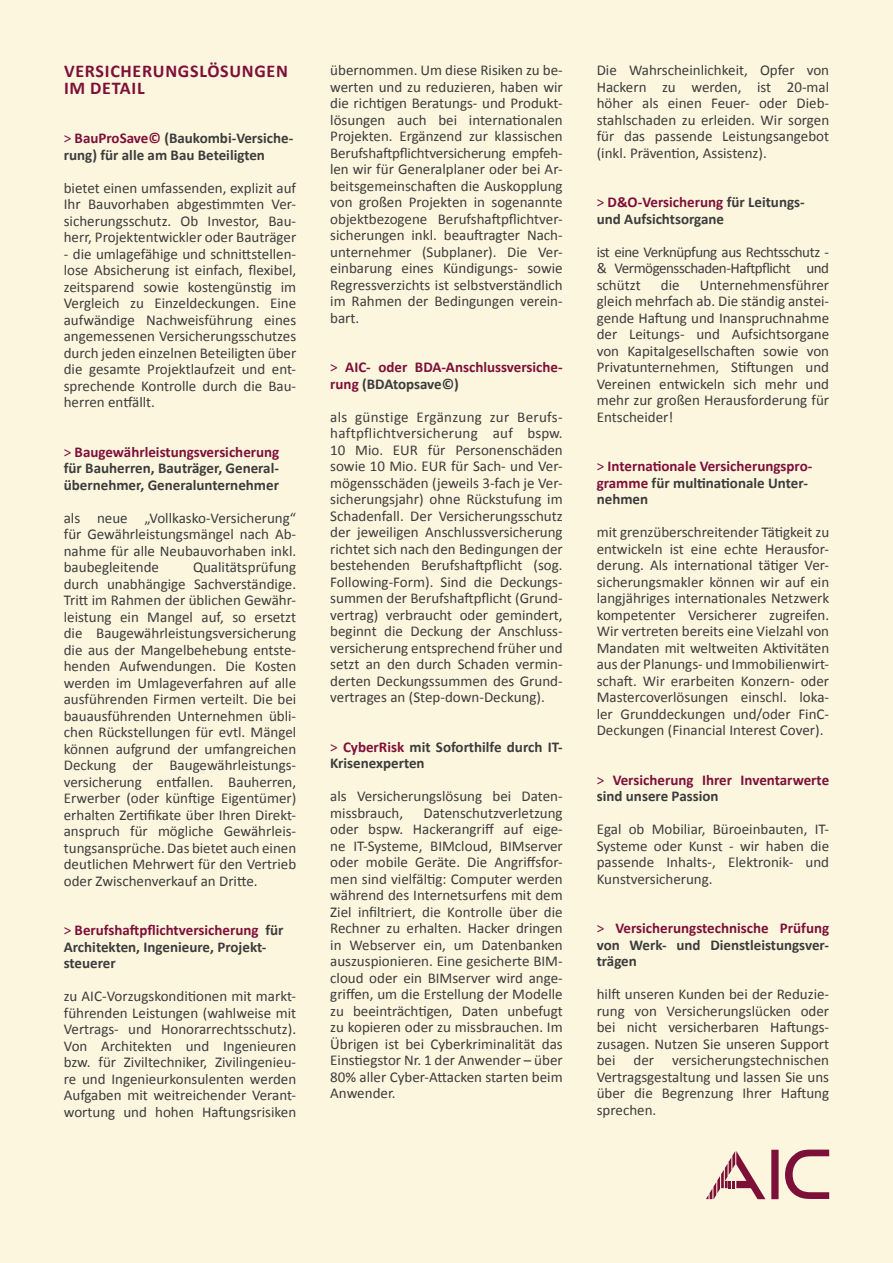
<style>
.page{position:relative;width:893px;height:1263px;background:#fdf6df}
.page>*{position:absolute;margin:0;border:0;box-sizing:border-box;transform-origin:0 0}
.t1{font:700 18px/16.5px "Calibri";letter-spacing:.04em;color:#7d1039}
.t2{font:15px/16.5px "Calibri";color:#3c3c3c;text-align:justify}
.t3{font:700 15px/16.5px "Calibri";color:#3c3c3c}
.t4{font:700 15px/16.5px "Calibri";color:#7d1039}
.s1{font-weight:400;color:#7d1039}
.s2{color:#7d1039}
.s3{font-weight:400}
.s4{color:#3c3c3c}
</style>
<div class="page">
<svg style="left:771px;top:1150px;width:8px;height:49px"></svg>
<svg style="left:785px;top:1149px;width:44px;height:50px"></svg>
<svg style="left:706px;top:1151px;width:59px;height:48px"></svg>
<p class="t1" style="left:64px;top:63px;width:225px">VERSICHERUNGSLÖSUNGEN<br>IM DETAIL</p>
<p class="t3" style="left:64px;top:130px;width:231px"><span class="s1">&gt;</span> <span class="s2">BauProSave©</span> (Baukombi-Versiche&shy;rung) für alle am Bau Beteiligten</p>
<p class="t2" style="left:64px;top:180px;width:234px">bietet einen umfassenden, explizit auf Ihr Bauvorhaben abgestimmten Ver&shy;sicherungsschutz. Ob Investor, Bau&shy;herr, Projektentwickler oder Bauträger</p>
<p class="t2" style="left:64px;top:246px;width:234px">- die umlagefähige und schnittstellen&shy;lose Absicherung ist einfach, flexibel, zeitsparend sowie kostengünstig im Vergleich zu Einzeldeckungen. Eine aufwändige Nachweisführung eines angemessenen Versicherungsschutzes durch jeden einzelnen Beteiligten über die gesamte Projektlaufzeit und ent&shy;sprechende Kontrolle durch die Bau&shy;herren entfällt.</p>
<p class="t3" style="left:64px;top:444px;width:217px;text-align:justify"><span class="s1">&gt;</span> <span class="s2">Baugewährleistungsversicherung </span>für Bauherren, Bauträger, General&shy;übernehmer, Generalunternehmer</p>
<p class="t2" style="left:64px;top:510px;width:234px">als neue „Vollkasko-Versicherung“ für Gewährleistungsmängel nach Ab&shy;nahme für alle Neubauvorhaben inkl. baubegleitende</p>
<p class="t2" style="left:64px;top:559px;width:234px;text-indent:129px">Qualitätsprüfung durch unabhängige Sachverständige.<br>Tritt im Rahmen der üblichen Gewähr&shy;leistung ein Mangel auf, so ersetzt die Baugewährleistungsversicherung die aus der Mangelbehebung entste&shy;henden Aufwendungen. Die Kosten werden im Umlageverfahren auf alle ausführenden Firmen verteilt. Die bei bauausführenden Unternehmen übli&shy;chen Rückstellungen für evtl. Mängel können aufgrund der umfangreichen Deckung der Baugewährleistungs&shy;versicherung entfallen. Bauherren, Erwerber (oder künftige Eigentümer) erhalten Zertifikate über Ihren Direkt&shy;anspruch für mögliche Gewährleis&shy;tungsansprüche. Das bietet auch einen deutlichen Mehrwert für den Vertrieb oder Zwischenverkauf an Dritte.</p>
<p class="t3" style="left:64px;top:922px;width:221px"><span class="s1">&gt;</span> <span class="s2">Berufshaftpflichtversicherung</span> für<br>Architekten, Ingenieure, Projekt&shy;steuerer</p>
<p class="t2" style="left:64px;top:988px;width:234px">zu AIC-Vorzugskonditionen mit markt&shy;führenden Leistungen (wahlweise mit Vertrags- und Honorarrechtsschutz).<br>Von Architekten und Ingenieuren bzw. für Ziviltechniker, Zivilingenieu&shy;re und Ingenieurkonsulenten werden Aufgaben mit weitreichender Verant&shy;wortung und hohen Haftungsrisiken</p>
<p class="t2" style="left:330px;top:62px;width:234px">übernommen. Um diese Risiken zu be&shy;werten und zu reduzieren, haben wir die richtigen Beratungs- und Produkt&shy;lösungen auch bei internationalen Projekten. Ergänzend zur klassischen Berufshaftpflichtversicherung empfeh&shy;len wir für Generalplaner oder bei Ar&shy;beitsgemeinschaften die Auskopplung von großen Projekten in sogenannte objektbezogene Berufshaftpflichtver&shy;sicherungen inkl. beauftragter Nach&shy;unternehmer (Subplaner). Die Ver&shy;einbarung eines Kündigungs- sowie Regressverzichts ist selbstverständlich im Rahmen der Bedingungen verein&shy;bart.</p>
<p class="t4" style="left:330px;top:359px;width:234px"><span class="s3">&gt;</span> AIC- oder BDA-Anschlussversiche&shy;rung <span class="s4">(BDAtopsave©)</span></p>
<p class="t2" style="left:330px;top:408px;width:234px">als günstige Ergänzung zur Berufs&shy;haftpflichtversicherung auf bspw.<br>10 Mio. EUR für Personenschäden sowie 10 Mio. EUR für Sach- und Ver&shy;mögensschäden (jeweils 3-fach je Ver&shy;sicherungsjahr) ohne Rückstufung im Schadenfall. Der Versicherungsschutz der jeweiligen Anschlussversicherung richtet sich nach den Bedingungen der bestehenden Berufshaftpflicht (sog.<br>Following-Form). Sind die Deckungs&shy;summen der Berufshaftpflicht (Grund&shy;vertrag) verbraucht oder gemindert, beginnt die Deckung der Anschluss&shy;versicherung entsprechend früher und setzt an den durch Schaden vermin&shy;derten Deckungssummen des Grund&shy;vertrages an (Step-down-Deckung).</p>
<p class="t3" style="left:330px;top:738px;width:234px"><span class="s1">&gt;</span> <span class="s2">CyberRisk</span> mit Soforthilfe durch IT-<br>Krisenexperten</p>
<p class="t2" style="left:330px;top:788px;width:234px">als Versicherungslösung bei Daten&shy;missbrauch,</p>
<p class="t2" style="left:330px;top:804px;width:234px;text-indent:93px">Datenschutzverletzung oder bspw. Hackerangriff auf eige&shy;ne IT-Systeme, BIMcloud, BIMserver oder mobile Geräte. Die Angriffsfor&shy;men sind vielfältig: Computer werden während des Internetsurfens mit dem Ziel infiltriert, die Kontrolle über die Rechner zu erhalten. Hacker dringen in Webserver ein, um Datenbanken auszuspionieren. Eine gesicherte BIM&shy;cloud oder ein BIMserver wird ange&shy;griffen, um die Erstellung der Modelle zu beeinträchtigen, Daten unbefugt zu kopieren oder zu missbrauchen. Im Übrigen ist bei Cyberkriminalität das Einstiegstor Nr. 1 der Anwender – über 80% aller Cyber-Attacken starten beim Anwender.</p>
<p class="t2" style="left:597px;top:62px;width:234px">Die Wahrscheinlichkeit, Opfer von Hackern zu werden, ist 20-mal höher als einen Feuer- oder Dieb&shy;stahlschaden zu erleiden. Wir sorgen für das passende Leistungsangebot (inkl. Prävention, Assistenz).</p>
<p class="t3" style="left:597px;top:194px;width:209px"><span class="s1">&gt;</span> <span class="s2">D&amp;O-Versicherung</span> für Leitungs&shy;und Aufsichtsorgane</p>
<p class="t2" style="left:597px;top:243px;width:234px">ist eine Verknüpfung aus Rechtsschutz - &amp; Vermögensschaden-Haftpflicht und schützt</p>
<p class="t2" style="left:597px;top:276px;width:234px;text-indent:103px">Unternehmensführer gleich mehrfach ab. Die ständig anstei&shy;gende Haftung und Inanspruchnahme der Leitungs- und Aufsichtsorgane von Kapitalgesellschaften sowie von Privatunternehmen, Stiftungen und Vereinen entwickeln sich mehr und mehr zur großen Herausforderung für Entscheider!</p>
<p class="t4" style="left:597px;top:458px;width:217px"><span class="s3">&gt;</span> Internationale Versicherungspro&shy;gramme <span class="s4">für multinationale Unter&shy;nehmen</span></p>
<p class="t2" style="left:597px;top:524px;width:234px">mit grenzüberschreitender Tätigkeit zu entwickeln ist eine echte Herausfor&shy;derung. Als international tätiger Ver&shy;sicherungsmakler können wir auf ein langjähriges internationales Netzwerk kompetenter Versicherer zugreifen.<br>Wir vertreten bereits eine Vielzahl von Mandaten mit weltweiten Aktivitäten aus der Planungs- und Immobilienwirt&shy;schaft. Wir erarbeiten Konzern- oder Mastercoverlösungen einschl. loka&shy;ler Grunddeckungen und/oder FinC-Deckungen (Financial Interest Cover).</p>
<p class="t4" style="left:597px;top:771px;width:234px"><span class="s3">&gt;</span> Versicherung Ihrer Inventarwerte <span class="s4">sind unsere Passion</span></p>
<p class="t2" style="left:597px;top:821px;width:234px">Egal ob Mobiliar, Büroeinbauten, IT-Systeme oder Kunst - wir haben die passende Inhalts-, Elektronik- und Kunstversicherung.</p>
<p class="t3" style="left:597px;top:920px;width:234px;text-align:justify"><span class="s1">&gt;</span> <span class="s2">Versicherungstechnische Prüfung </span>von Werk- und Dienstleistungsver&shy;trägen</p>
<p class="t2" style="left:597px;top:986px;width:234px">hilft unseren Kunden bei der Reduzie&shy;rung von Versicherungslücken oder bei nicht versicherbaren Haftungs&shy;zusagen. Nutzen Sie unseren Support bei der versicherungstechnischen Vertragsgestaltung und lassen Sie uns über die Begrenzung Ihrer Haftung sprechen.</p>
<p class="t2" style="left:661px;top:276px;width:20px">die</p>
</div>
